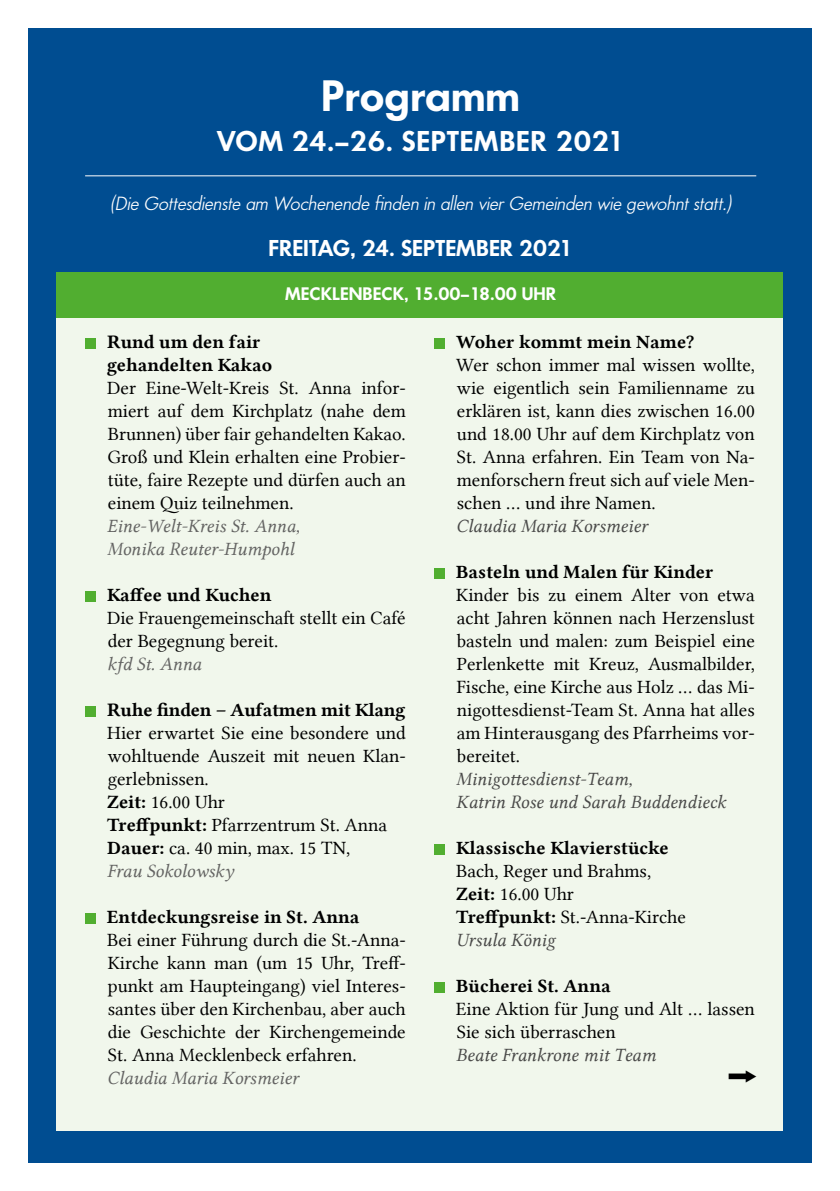
<style>
.page{position:relative;width:840px;height:1191px;background:#fff}
.page>*{position:absolute;margin:0;border:0;box-sizing:border-box;transform-origin:0 0}
.t1{font:600 46px "Futura No 2 D";color:#fff}
.t2{font:600 30px "Futura No 2 D";letter-spacing:.02em;color:#fff}
.t3{font:600 24px "Futura No 2 D";color:#fff}
.t4{font:italic 20px "Futura No 2 D";color:#fff}
.t5{font:19px/23px "Lin Libertine";color:#000;text-align:justify}
.t6{font:19px/23px "Lin Libertine B";color:#000}
.t7{font:19px/23px "Lin Libertine I";color:#494948}
.t8{font:19px/23px "Lin Libertine I";color:#636362}
.t9{font:600 19px "Futura No 2 D";color:#fff}
.s1{font-family:"Lin Libertine B"}
</style>
<div class="page">
<div style="left:28px;top:28px;width:783px;height:1134px;background:#004d91"></div>
<div style="left:57px;top:272px;width:725px;height:859px;background:#f1f7ec"></div>
<div style="left:57px;top:272px;width:725px;height:45px;background:#51ae30"></div>
<div style="left:85px;top:338px;width:10px;height:10px;background:#51ae30"></div>
<div style="left:85px;top:591px;width:10px;height:10px;background:#51ae30"></div>
<div style="left:85px;top:706px;width:10px;height:10px;background:#51ae30"></div>
<div style="left:85px;top:913px;width:10px;height:10px;background:#51ae30"></div>
<hr style="left:85px;top:175px;width:670px;height:1px;background:#fff">
<div style="left:434px;top:338px;width:10px;height:10px;background:#51ae30"></div>
<div style="left:434px;top:568px;width:10px;height:10px;background:#51ae30"></div>
<div style="left:434px;top:844px;width:10px;height:10px;background:#51ae30"></div>
<div style="left:434px;top:982px;width:10px;height:10px;background:#51ae30"></div>
<h1 class="t1" style="left:321px;top:69px;width:200px">Programm</h1>
<h2 class="t2" style="left:216px;top:124px;width:409px">VOM 24.–26. SEPTEMBER 2021</h2>
<p class="t4" style="left:109px;top:191px;width:627px">(Die Gottesdienste am Wochenende finden in allen vierGemeinden wie gewohntstatt.)</p>
<p class="t3" style="left:268px;top:234px;width:306px">FREITAG, 24. SEPTEMBER 2021</p>
<p class="t9" style="left:285px;top:282px;width:272px">MECKLENBECK, 15.00–18.00 UHR</p>
<p class="t6" style="left:107px;top:330px;width:166px">Rund um den fair gehandelten Kakao</p>
<p class="t5" style="left:107px;top:376px;width:300px">Der Eine-Welt-Kreis St. Anna infor&shy;miert auf dem Kirchplatz (nahe dem Brunnen) über fair gehandelten Kakao.<br>Groß und Klein erhalten eine Probier&shy;tüte, faire Rezepte und dürfen auch an einem Quiz teilnehmen.</p>
<p class="t8" style="left:107px;top:515px;width:194px">Eine-Welt-Kreis St. Anna,<br>Monika Reuter-Humpohl</p>
<p class="t6" style="left:107px;top:583px;width:166px">Kaffee und Kuchen</p>
<p class="t5" style="left:107px;top:606px;width:300px">Die Frauengemeinschaft stellt ein Café der Begegnung bereit.</p>
<p class="t8" style="left:107px;top:653px;width:96px">kfd St. Anna</p>
<p class="t6" style="left:107px;top:698px;width:299px">Ruhe finden – Aufatmen mit Klang</p>
<p class="t5" style="left:107px;top:721px;width:300px;text-align:left">Hier erwartet Sie eine besondere und wohltuende Auszeit mit neuen Klan&shy;gerlebnissen.<br><span class="s1">Zeit:</span> 16.00 Uhr<br><span class="s1">Treffpunkt:</span> Pfarrzentrum St. Anna<br><span class="s1">Dauer:</span> ca. 40 min, max. 15 TN,</p>
<p class="t8" style="left:107px;top:860px;width:128px">Frau Sokolowsky</p>
<p class="t6" style="left:107px;top:905px;width:254px">Entdeckungsreise in St. Anna</p>
<p class="t5" style="left:107px;top:928px;width:300px">Bei einer Führung durch die St.-Anna-Kirche kann man (um 15 Uhr, Treff&shy;punkt am Haupteingang) viel Interes&shy;santes über den Kirchenbau, aber auch die Geschichte der Kirchengemeinde St. Anna Mecklenbeck erfahren.</p>
<p class="t8" style="left:107px;top:1067px;width:193px">Claudia Maria Korsmeier</p>
<p class="t6" style="left:456px;top:330px;width:240px">Woher kommt mein Name?</p>
<p class="t5" style="left:456px;top:353px;width:300px">Wer schon immer mal wissen wollte, wie eigentlich sein Familienname zu erklären ist, kann dies zwischen 16.00 und 18.00 Uhr auf dem Kirchplatz von St. Anna erfahren. Ein Team von Na&shy;menforschern freut sich auf viele Men&shy;schen ... und ihre Namen.</p>
<p class="t7" style="left:456px;top:515px;width:193px">Claudia Maria Korsmeier</p>
<p class="t6" style="left:456px;top:560px;width:258px">Basteln und Malen für Kinder</p>
<p class="t5" style="left:456px;top:583px;width:300px">Kinder bis zu einem Alter von etwa acht Jahren können nach Herzenslust basteln und malen: zum Beispiel eine Perlenkette mit Kreuz, Ausmalbilder, Fische, eine Kirche aus Holz ... das Mi&shy;nigottesdienst-Team St. Anna hat alles am Hinterausgang des Pfarrheims vor&shy;bereitet.</p>
<p class="t7" style="left:456px;top:768px;width:271px">Minigottesdienst-Team,<br>Katrin Rose und Sarah Buddendieck</p>
<p class="t6" style="left:456px;top:836px;width:214px">Klassische Klavierstücke</p>
<p class="t5" style="left:456px;top:859px;width:231px;text-align:left">Bach, Reger und Brahms,<br><span class="s1">Zeit:</span> 16.00 Uhr<br><span class="s1">Treffpunkt:</span> St.-Anna-Kirche</p>
<p class="t7" style="left:456px;top:929px;width:101px">Ursula König</p>
<p class="t6" style="left:456px;top:974px;width:156px">Bücherei St. Anna</p>
<p class="t5" style="left:456px;top:997px;width:300px">Eine Aktion für Jung und Alt ... lassen<br>Sie sich überraschen</p>
<p class="t7" style="left:456px;top:1044px;width:201px">Beate Frankrone mit Team</p>
</div>
